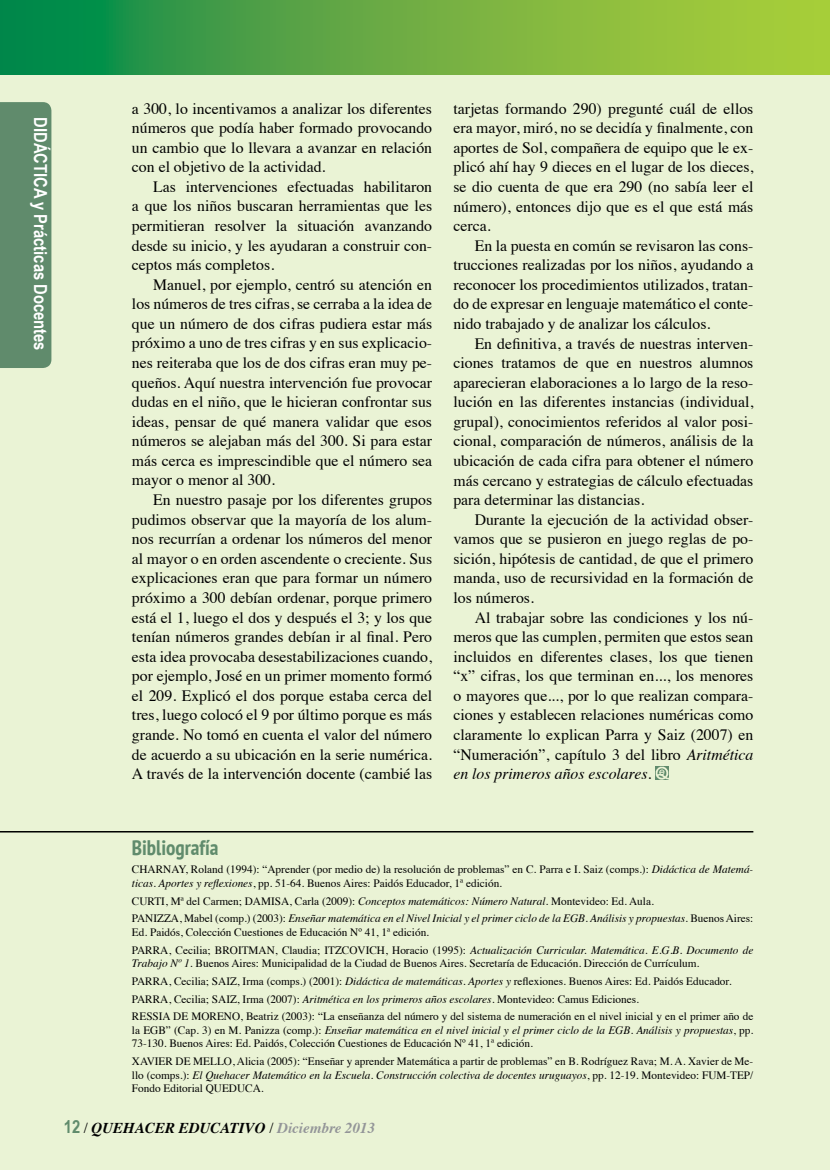
<style>
.page{position:relative;width:830px;height:1170px;background:#fff}
.page>*{position:absolute;margin:0;border:0;box-sizing:border-box;transform-origin:0 0}
.t1{font:700 condensed 21px "PT Sans";color:#608b6c}
.t2{font:700 18px "Arial Narrow";color:#fff}
.t3{font:15.75px/19.5px "Times";color:#000;text-align:justify}
.t4{font:italic 700 15px "Times";color:#000}
.t5{font:11.25px/13.5px "Times";color:#000}
.t6{font:italic 11.25px/17.7px "Times";color:#000}
.s1{font-style:italic}
.s2{font-style:normal}
.s3{font-family:"Arial Narrow";font-style:normal;font-size:18px;color:#608b6c}
.s4{font-weight:400;font-style:normal}
.s5{color:#939598}
</style>
<div class="page">
<div style="left:0;top:0;width:829px;height:1169px;background:#eaf3d5"></div>
<hr style="left:829px;top:0;width:1px;height:563px;background:#dadfd7">
<svg style="left:655px;top:766px;width:13px;height:13px"></svg>
<hr style="left:0;top:831px;width:753px;height:1px;background:#000">
<svg style="left:0;top:0;width:829px;height:74px;background:#63ac42"></svg>
<div style="left:0;top:102px;width:51px;height:266px;background:#608b6c"></div>
<p class="t2" style="left:54px;top:117px;width:235px;rotate:90deg">DIDÁCTICA y Prácticas Docentes</p>
<p class="t3" style="left:132px;top:97px;width:301px">a 300, lo incentivamos a analizar los diferentes números que podía haber formado provocando un cambio que lo llevara a avanzar en relación con el objetivo de la actividad.</p>
<p class="t3" style="left:132px;top:175px;width:301px;text-indent:21px">Las intervenciones efectuadas habilitaron a que los niños buscaran herramientas que les permitieran resolver la situación avanzando desde su inicio, y les ayudaran a construir con&shy;ceptos más completos.</p>
<p class="t3" style="left:132px;top:273px;width:301px;text-indent:21px">Manuel, por ejemplo, centró su atención en los números de tres cifras, se cerraba a la idea de que un número de dos cifras pudiera estar más próximo a uno de tres cifras y en sus explicacio&shy;nes reiteraba que los de dos cifras eran muy pe&shy;queños. Aquí nuestra intervención fue provocar dudas en el niño, que le hicieran confrontar sus ideas, pensar de qué manera validar que esos números se alejaban más del 300. Si para estar más cerca es imprescindible que el número sea mayor o menor al 300.</p>
<p class="t3" style="left:132px;top:488px;width:301px;text-indent:21px">En nuestro pasaje por los diferentes grupos pudimos observar que la mayoría de los alum&shy;nos recurrían a ordenar los números del menor al mayor o en orden ascendente o creciente. Sus explicaciones eran que para formar un número próximo a 300 debían ordenar, porque primero está el 1, luego el dos y después el 3; y los que tenían números grandes debían ir al final. Pero esta idea provocaba desestabilizaciones cuando, por ejemplo, José en un primer momento formó el 209. Explicó el dos porque estaba cerca del tres, luego colocó el 9 por último porque es más grande. No tomó en cuenta el valor del número de acuerdo a su ubicación en la serie numérica.<br>A través de la intervención docente (cambié las</p>
<p class="t3" style="left:453px;top:97px;width:301px">tarjetas formando 290) pregunté cuál de ellos era mayor, miró, no se decidía y finalmente, con aportes de Sol, compañera de equipo que le ex&shy;plicó ahí hay 9 dieces en el lugar de los dieces, se dio cuenta de que era 290 (no sabía leer el número), entonces dijo que es el que está más cerca.</p>
<p class="t3" style="left:453px;top:234px;width:301px;text-indent:21px">En la puesta en común se revisaron las cons&shy;trucciones realizadas por los niños, ayudando a reconocer los procedimientos utilizados, tratan&shy;do de expresar en lenguaje matemático el conte&shy;nido trabajado y de analizar los cálculos.</p>
<p class="t3" style="left:453px;top:332px;width:301px;text-indent:21px">En definitiva, a través de nuestras interven&shy;ciones tratamos de que en nuestros alumnos aparecieran elaboraciones a lo largo de la reso&shy;lución en las diferentes instancias (individual, grupal), conocimientos referidos al valor posi&shy;cional, comparación de números, análisis de la ubicación de cada cifra para obtener el número más cercano y estrategias de cálculo efectuadas para determinar las distancias.</p>
<p class="t3" style="left:453px;top:508px;width:301px;text-indent:21px">Durante la ejecución de la actividad obser&shy;vamos que se pusieron en juego reglas de po&shy;sición, hipótesis de cantidad, de que el primero manda, uso de recursividad en la formación de los números.</p>
<p class="t3" style="left:453px;top:606px;width:301px;text-indent:21px">Al trabajar sobre las condiciones y los nú&shy;meros que las cumplen, permiten que estos sean incluidos en diferentes clases, los que tienen “x” cifras, los que terminan en..., los menores o mayores que..., por lo que realizan compara&shy;ciones y establecen relaciones numéricas como claramente lo explican Parra y Saiz (2007) en “Numeración”, capítulo 3 del libro <span class="s1">Aritmética en los primeros años escolares</span>.</p>
<h1 class="t1" style="left:132px;top:834px;width:88px">Bibliografía</h1>
<p class="t5" style="left:132px;top:861px;width:622px">CHARNAY, Roland (1994): “Aprender (por medio de) la resolución de problemas” en C. Parra e I. Saiz (comps.): <span class="s1">Didáctica de Matemá&shy;ticas. Aportes y reflexiones</span>, pp. 51-64. Buenos Aires: Paidós Educador, 1ª edición.</p>
<p class="t6" style="left:132px;top:891px;width:622px"><span class="s2">CURTI, Mª del Carmen; DAMISA, Carla (2009):</span> Conceptos matemáticos: Número Natural<span class="s2">. Montevideo: Ed. Aula.<br>PANIZZA, Mabel (comp.) (2003):</span> Enseñar matemática en el Nivel Inicial y el primer ciclo de la EGB<span class="s2">.</span> Análisis y propuestas<span class="s2">. Buenos Aires:</span></p>
<p class="t5" style="left:132px;top:922px;width:622px;line-height:17.7px">Ed. Paidós, Colección Cuestiones de Educación Nº 41, 1ª edición.<br>PARRA, Cecilia; BROITMAN, Claudia; ITZCOVICH, Horacio (1995): <span class="s1">Actualización Curricular. Matemática. E.G.B. Documento de</span></p>
<p class="t5" style="left:132px;top:953px;width:622px;line-height:17.7px"><span class="s1">Trabajo Nº 1.</span> Buenos Aires: Municipalidad de la Ciudad de Buenos Aires. Secretaría de Educación. Dirección de Currículum.<br>PARRA, Cecilia; SAIZ, Irma (comps.) (2001): <span class="s1">Didáctica de matemáticas. Aportes y</span> reflexiones. Buenos Aires: Ed. Paidós Educador.<br>PARRA, Cecilia; SAIZ, Irma (2007): <span class="s1">Aritmética en los primeros años escolares</span>. Montevideo: Camus Ediciones.<br>RESSIA DE MORENO, Beatriz (2003): “La enseñanza del número y del sistema de numeración en el nivel inicial y en el primer año de</p>
<p class="t5" style="left:132px;top:1022px;width:622px">la EGB” (Cap. 3) en M. Panizza (comp.): <span class="s1">Enseñar matemática en el nivel inicial y el primer ciclo de la EGB</span>. <span class="s1">Análisis y propuestas</span>, pp.<br>73-130. Buenos Aires: Ed. Paidós, Colección Cuestiones de Educación Nº 41, 1ª edición.</p>
<p class="t5" style="left:132px;top:1053px;width:622px;text-align:justify">XAVIER DE MELLO, Alicia (2005): “Enseñar y aprender Matemática a partir de problemas” en B. Rodríguez Rava; M. A. Xavier de Me&shy;llo (comps.): <span class="s1">El Quehacer Matemático en la Escuela. Construcción colectiva de docentes uruguayos</span>, pp. 12-19. Montevideo: FUM-TEP/ Fondo Editorial QUEDUCA.</p>
<p class="t4" style="left:64px;top:1113px;width:313px"><span class="s3">12</span> <span class="s4">/</span> QUEHACER EDUCATIVO <span class="s4">/</span> <span class="s5">Diciembre 2013</span></p>
</div>
